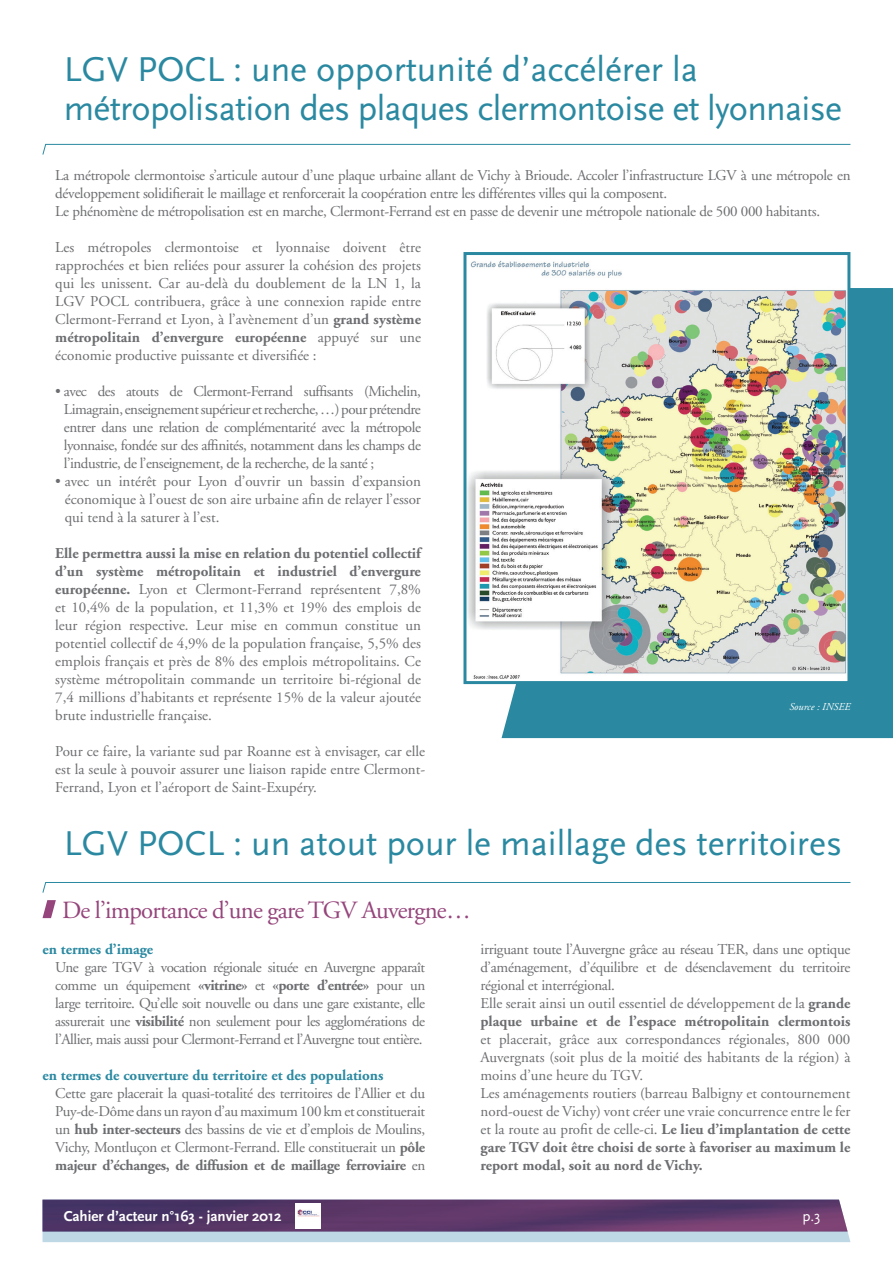
<style>
.page{position:relative;width:893px;height:1263px;background:#fff}
.page>*{position:absolute;margin:0;border:0;box-sizing:border-box;transform-origin:0 0}
.t1{font:36px/39px "Scala Sans Pro";letter-spacing:-.02em;color:#2a89a1}
.t2{font:36px "Scala Sans Pro";color:#2a89a1}
.t3{font:24.75px "Adobe Garamond LT";letter-spacing:-.03em;color:#95457b}
.t4{font:15px/18px "Adobe Garamond LT";letter-spacing:-.02em;color:#6c6d70;text-align:justify}
.t5{font:15px/18px "Adobe Garamond LT";color:#6c6d70}
.t6{font:700 15px "Adobe Garamond LT";color:#2a89a1}
.t7{font:700 15px "Scala Sans Pro";color:#fff}
.t8{font:15px "Scala Sans Pro";color:#fff}
.t9{font:italic 10.5px "Adobe Garamond LT";color:#fff}
.s1{font-weight:700}
</style>
<div class="page">
<div style="left:502px;top:288px;width:391px;height:450px;background:#2a89a1"></div>
<svg style="left:42px;top:144px;width:809px;height:11px"></svg>
<svg style="left:42px;top:882px;width:809px;height:11px"></svg>
<svg style="left:43px;top:1199px;width:807px;height:43px;background:#76638a"></svg>
<svg style="left:43px;top:900px;width:13px;height:18px"></svg>
<div style="left:296px;top:1203px;width:25px;height:25px;background:#fff"></div>
<img style="left:297px;top:1209px;width:22px;height:7px">
<img style="left:467px;top:260px;width:379px;height:419px">
<div style="left:463px;top:252px;width:387px;height:432px;border:3px solid #2a89a1"></div>
<h1 class="t1" style="left:64px;top:48px;width:780px">LGV POCL : une opportunité d’accélérer la métropolisation des plaques clermontoise et lyonnaise</h1>
<p class="t4" style="left:55px;top:166px;width:797px;text-align:left">La métropole clermontoise s’articule autour d’une plaque urbaine allant de Vichy à Brioude. Accoler l’infrastructure LGV à une métropole en développement solidifierait le maillage et renforcerait la coopération entre les différentes villes qui la composent.<br>Le phénomène de métropolisation est en marche, Clermont-Ferrand est en passe de devenir une métropole nationale de 500 000 habitants.</p>
<p class="t4" style="left:55px;top:238px;width:367px">Les métropoles clermontoise et lyonnaise doivent être rapprochées et bien reliées pour assurer la cohésion des projets qui les unissent. Car au-delà du doublement de la LN 1, la LGV POCL contribuera, grâce à une connexion rapide entre Clermont-Ferrand et Lyon, à l’avènement d’un <span class="s1">grand système métropolitain d’envergure européenne</span> appuyé sur une économie productive puissante et diversifiée :</p>
<p class="t4" style="left:64px;top:382px;width:359px;text-indent:-9px">• avec des atouts de Clermont-Ferrand suffisants (Michelin, Limagrain, enseignement supérieur et recherche, …) pour prétendre entrer dans une relation de complémentarité avec la métropole lyonnaise, fondée sur des affinités, notamment dans les champs de l’industrie, de l’enseignement, de la recherche, de la santé ;</p>
<p class="t4" style="left:65px;top:472px;width:358px;text-indent:-10px">• avec un intérêt pour Lyon d’ouvrir un bassin d’expansion économique à l’ouest de son aire urbaine afin de relayer l’essor qui tend à la saturer à l’est.</p>
<p class="t4" style="left:55px;top:544px;width:367px"><span class="s1">Elle permettra aussi la mise en relation du potentiel collectif d’un système métropolitain et industriel d’envergure européenne.</span> Lyon et Clermont-Ferrand représentent 7,8% et 10,4% de la population, et 11,3% et 19% des emplois de leur région respective. Leur mise en commun constitue un potentiel collectif de 4,9% de la population française, 5,5% des emplois français et près de 8% des emplois métropolitains. Ce système métropolitain commande un territoire bi-régional de 7,4 millions d’habitants et représente 15% de la valeur ajoutée brute industrielle française.</p>
<p class="t4" style="left:55px;top:742px;width:371px">Pour ce faire, la variante sud par Roanne est à envisager, car elle est la seule à pouvoir assurer une liaison rapide entre Clermont-Ferrand, Lyon et l’aéroport de Saint-Exupéry.</p>
<p class="t9" style="left:789px;top:700px;width:63px">Source : INSEE</p>
<h1 class="t2" style="left:64px;top:819px;width:780px">LGV POCL : un atout pour le maillage des territoires</h1>
<h2 class="t3" style="left:62px;top:895px;width:410px">De l’importance d’une gare TGV Auvergne…</h2>
<p class="t6" style="left:43px;top:940px;width:112px">en termes d’image</p>
<p class="t4" style="left:55px;top:958px;width:371px">Une gare TGV à vocation régionale située en Auvergne apparaît comme un équipement <span class="s1">«vitrine»</span> et <span class="s1">«porte d’entrée»</span> pour un large territoire. Qu’elle soit nouvelle ou dans une gare existante, elle assurerait une <span class="s1">visibilité</span> non seulement pour les agglomérations de l’Allier, mais aussi pour Clermont-Ferrand et l’Auvergne tout entière.</p>
<p class="t6" style="left:43px;top:1066px;width:343px">en termes de couverture du territoire et des populations</p>
<p class="t4" style="left:55px;top:1084px;width:371px">Cette gare placerait la quasi-totalité des territoires de l’Allier et du Puy-de-Dôme dans un rayon d’au maximum 100 km et constituerait un <span class="s1">hub inter-secteurs</span> des bassins de vie et d’emplois de Moulins, Vichy, Montluçon et Clermont-Ferrand. Elle constituerait un <span class="s1">pôle majeur d’échanges, de diffusion et de maillage ferroviaire</span> en</p>
<p class="t4" style="left:480px;top:940px;width:371px;text-align:left">irriguant toute l’Auvergne grâce au réseau TER, dans une optique d’aménagement, d’équilibre et de désenclavement du territoire régional et interrégional.<br>Elle serait ainsi un outil essentiel de développement de la <span class="s1">grande plaque urbaine et de l’espace métropolitain clermontois</span></p>
<p class="t5" style="left:480px;top:1030px;width:371px">et placerait, grâce aux correspondances régionales, 800 000<br>Auvergnats (soit plus de la moitié des habitants de la région) à moins d’une heure du TGV.<br>Les aménagements routiers (barreau Balbigny et contournement nord-ouest de Vichy) vont créer une vraie concurrence entre le fer et la route au profit de celle-ci. <span class="s1">Le lieu d’implantation de cette gare TGV doit être choisi de sorte à favoriser au maximum le report modal, soit au nord de Vichy.</span></p>
<p class="t7" style="left:64px;top:1206px;width:219px">Cahier d’acteur n°163 - janvier 2012</p>
<p class="t8" style="left:802px;top:1206px;width:20px">p.3</p>
</div>
